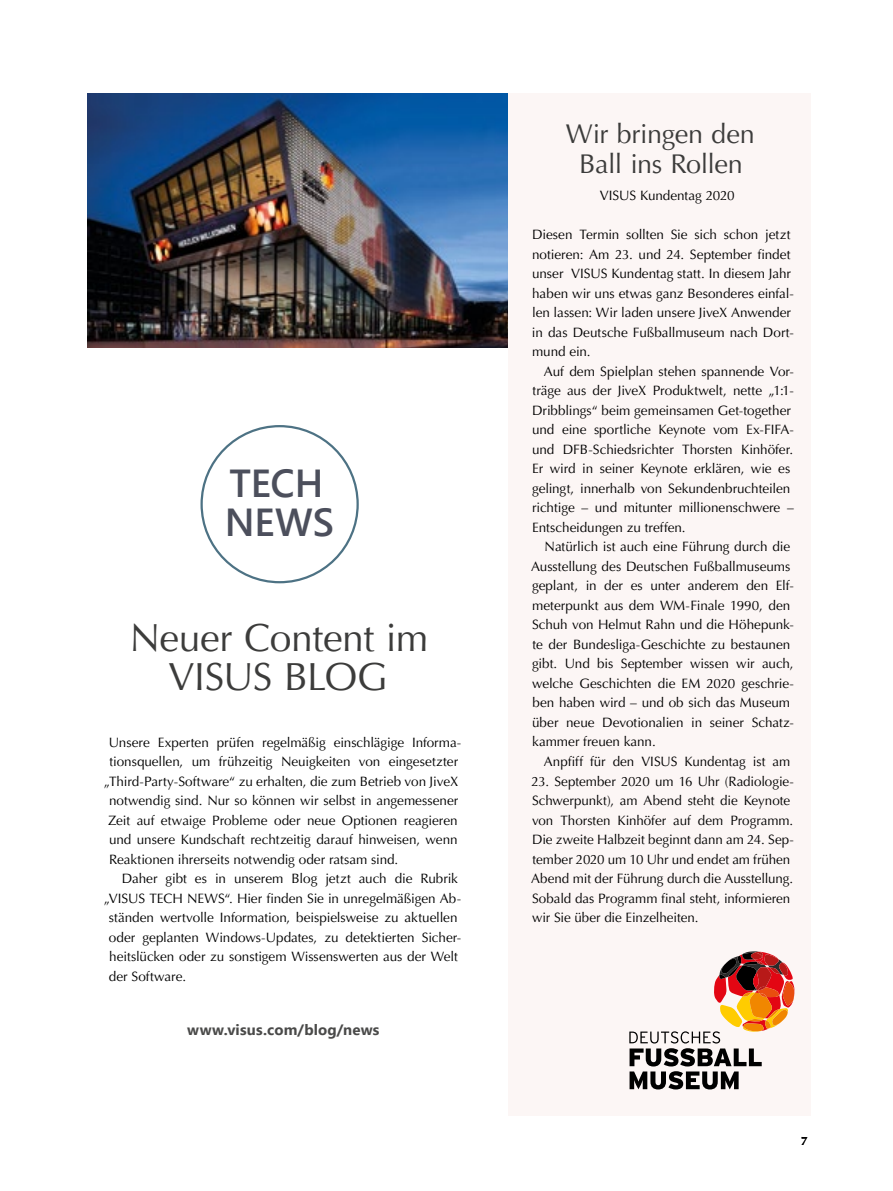
<style>
.page{position:relative;width:893px;height:1191px;background:#fff}
.page>*{position:absolute;margin:0;border:0;box-sizing:border-box;transform-origin:0 0}
.t1{font:39px/39px "Optima LT";letter-spacing:-.01em;color:#3c3c3b;text-align:center}
.t2{font:600 39px/39px "Segoe UI";letter-spacing:-.005em;color:#4c4f5c}
.t3{font:27px/30px "Optima LT";letter-spacing:-.015em;color:#3c3c3b;text-align:center}
.t4{font:700 15px "Segoe UI";letter-spacing:.01em;color:#4a4a49}
.t5{font:13.5px/19.5px "Optima LT";letter-spacing:-.005em;color:#000}
.t6{font:700 12px "Optima LT";color:#000}
</style>
<div class="page">
<img style="left:87px;top:94px;width:421px;height:253px">
<div style="left:508px;top:94px;width:303px;height:1022px;background:#fcf6f5"></div>
<svg style="left:629px;top:951px;width:165px;height:138px"></svg>
<h1 class="t2" style="left:225px;top:460px;width:111px">TECH<br>NEWS</h1>
<h1 class="t1" style="left:130px;top:618px;width:300px">Neuer Content im<br>VISUS BLOG</h1>
<p class="t5" style="left:109px;top:732px;width:354px">Unsere Experten prüfen regelmäßig einschlägige Informa-</p>
<p class="t5" style="left:109px;top:752px;width:350px">tionsquellen, um frühzeitig Neuigkeiten von eingesetzter</p>
<p class="t5" style="left:104px;top:771px;width:356px">„Third-Party-Software“ zu erhalten, die zum Betrieb von JiveX</p>
<p class="t5" style="left:109px;top:791px;width:351px">notwendig sind. Nur so können wir selbst in angemessener</p>
<p class="t5" style="left:108px;top:810px;width:351px">Zeit auf etwaige Probleme oder neue Optionen reagieren</p>
<p class="t5" style="left:109px;top:830px;width:350px">und unsere Kundschaft rechtzeitig darauf hinweisen, wenn</p>
<p class="t5" style="left:109px;top:849px;width:291px">Reaktionen ihrerseits notwendig oder ratsam sind.</p>
<p class="t5" style="left:122px;top:869px;width:338px">Daher gibt es in unserem Blog jetzt auch die Rubrik</p>
<p class="t5" style="left:104px;top:888px;width:359px">„VISUS TECH NEWS“. Hier finden Sie in unregelmäßigen Ab-</p>
<p class="t5" style="left:109px;top:908px;width:350px">ständen wertvolle Information, beispielsweise zu aktuellen</p>
<p class="t5" style="left:109px;top:927px;width:354px">oder geplanten Windows-Updates, zu detektierten Sicher-</p>
<p class="t5" style="left:109px;top:947px;width:350px">heitslücken oder zu sonstigem Wissenswerten aus der Welt</p>
<p class="t5" style="left:109px;top:966px;width:79px">der Software.</p>
<p class="t4" style="left:187px;top:1015px;width:194px">www.visus.com/blog/news</p>
<h2 class="t3" style="left:566px;top:119px;width:190px">Wir bringen den<br>Ball ins Rollen</h2>
<p class="t5" style="left:600px;top:186px;width:136px">VISUS Kundentag 2020</p>
<p class="t5" style="left:532px;top:225px;width:264px">Diesen Termin sollten Sie sich schon jetzt notieren: Am 23. und 24. September findet unser VISUS Kundentag statt. In diesem Jahr haben wir uns etwas ganz Besonderes einfal&shy;len lassen: Wir laden unsere JiveX Anwender in das Deutsche Fußballmuseum nach Dort&shy;mund ein.</p>
<p class="t5" style="left:532px;top:362px;width:263px;text-indent:12px">Auf dem Spielplan stehen spannende Vor&shy;träge aus der JiveX Produktwelt, nette „1:1- Dribblings“ beim gemeinsamen Get-together und eine sportliche Keynote vom Ex-FIFA&shy;und DFB-Schiedsrichter Thorsten Kinhöfer.<br>Er wird in seiner Keynote erklären, wie es gelingt, innerhalb von Sekundenbruchteilen richtige – und mitunter millionenschwere – Entscheidungen zu treffen.</p>
<p class="t5" style="left:531px;top:537px;width:264px;text-indent:14px">Natürlich ist auch eine Führung durch die Ausstellung des Deutschen Fußballmuseums geplant, in der es unter anderem den Elf&shy;meterpunkt aus dem WM-Finale 1990, den Schuh von Helmut Rahn und die Höhepunk&shy;te der Bundesliga-Geschichte zu bestaunen gibt. Und bis September wissen wir auch, welche Geschichten die EM 2020 geschrie&shy;ben haben wird – und ob sich das Museum über neue Devotionalien in seiner Schatz&shy;kammer freuen kann.</p>
<p class="t5" style="left:544px;top:752px;width:248px">Anpfiff für den VISUS Kundentag ist am</p>
<p class="t5" style="left:531px;top:771px;width:264px">23. September 2020 um 16 Uhr (Radiologie-Schwerpunkt), am Abend steht die Keynote von Thorsten Kinhöfer auf dem Programm.<br>Die zweite Halbzeit beginnt dann am 24. Sep&shy;tember 2020 um 10 Uhr und endet am frühen Abend mit der Führung durch die Ausstellung.<br>Sobald das Programm final steht, informieren wir Sie über die Einzelheiten.</p>
<p class="t6" style="left:801px;top:1133px;width:8px">7</p>
</div>
